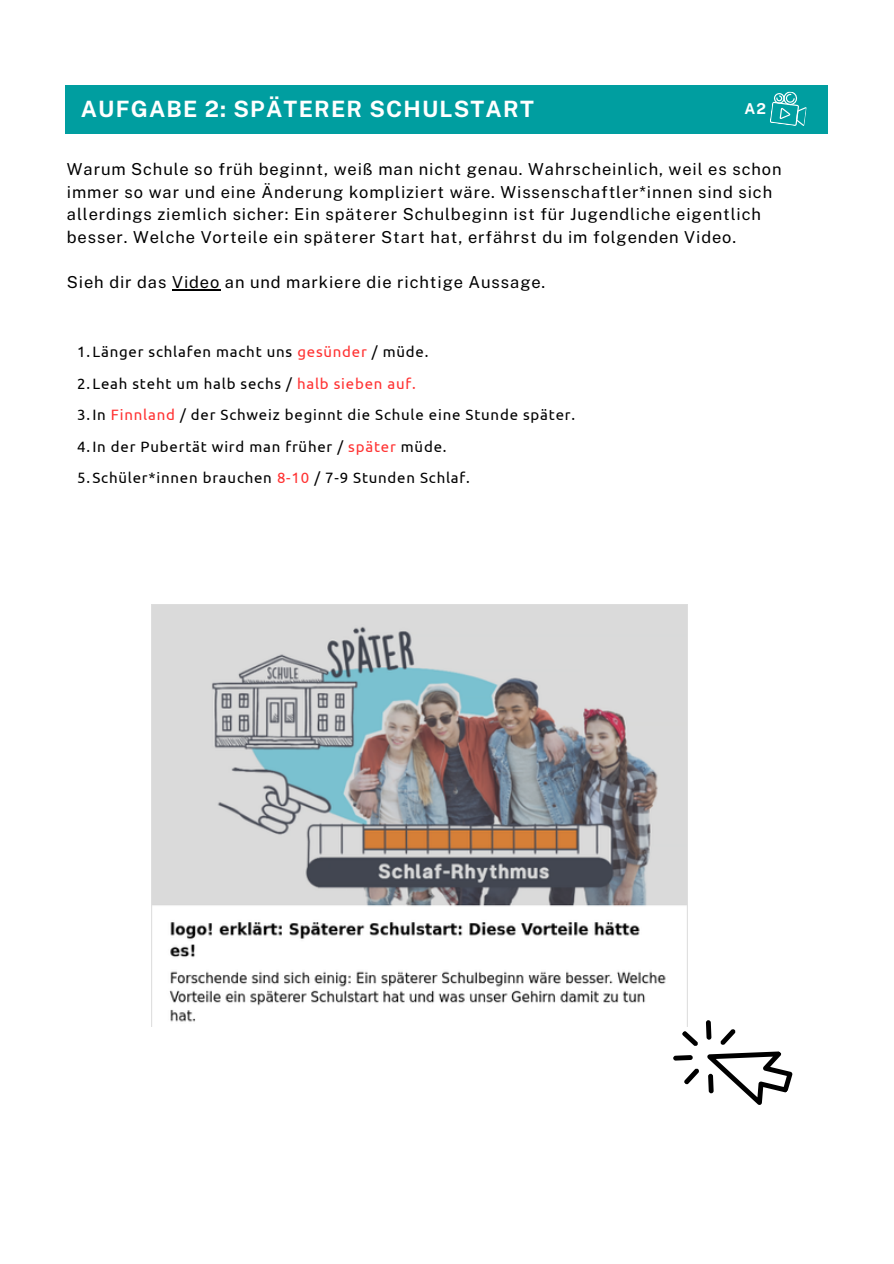
<style>
.page{position:relative;width:894px;height:1264px;background:#fff}
.page>*{position:absolute;margin:0;border:0;box-sizing:border-box;transform-origin:0 0}
.t1{font:700 22.5px "Public Sans";letter-spacing:.055em;color:#fff}
.t2{font:16.5px/22.5px "Public Sans";letter-spacing:.055em;color:#000}
.t3{font:15px "Ubuntu";letter-spacing:.055em;color:#000}
.t4{font:700 15px "Public Sans";color:#fff}
.s1{color:#ff3131}
</style>
<div class="page">
<svg style="left:673px;top:1017px;width:120px;height:88px"></svg>
<hr style="left:172px;top:289px;width:48px;height:1px;background:#000">
<div style="left:65px;top:85px;width:762px;height:48px;background:#009ea0"></div>
<img style="left:152px;top:604px;width:535px;height:422px">
<svg style="left:770px;top:91px;width:37px;height:35px"></svg>
<p class="t1" style="left:81px;top:96px;width:454px">AUFGABE 2: SPÄTERER SCHULSTART</p>
<p class="t4" style="left:744px;top:100px;width:23px">A2</p>
<h1 class="t2" style="left:67px;top:158px;width:716px">Warum Schule so früh beginnt, weiß man nicht genau. Wahrscheinlich, weil es schon immer so war und eine Änderung kompliziert wäre. Wissenschaftler*innen sind sich allerdings ziemlich sicher: Ein späterer Schulbeginn ist für Jugendliche eigentlich besser. Welche Vorteile ein späterer Start hat, erfährst du im folgenden Video.</h1>
<h2 class="t2" style="left:67px;top:271px;width:480px">Sieh dir das Video an und markiere die richtige Aussage.</h2>
<p class="t3" style="left:77px;top:343px;width:352px">1.Länger schlafen macht uns <span class="s1">gesünder</span> / müde.</p>
<p class="t3" style="left:77px;top:374px;width:340px">2.Leah steht um halb sechs / <span class="s1">halb sieben auf.</span></p>
<p class="t3" style="left:77px;top:406px;width:499px">3.In <span class="s1">Finnland</span> / der Schweiz beginnt die Schule eine Stunde später.</p>
<p class="t3" style="left:77px;top:437px;width:371px">4.In der Pubertät wird man früher / <span class="s1">später</span> müde.</p>
<p class="t3" style="left:77px;top:469px;width:394px">5.Schüler*innen brauchen <span class="s1">8-10</span> / 7-9 Stunden Schlaf.</p>
</div>
